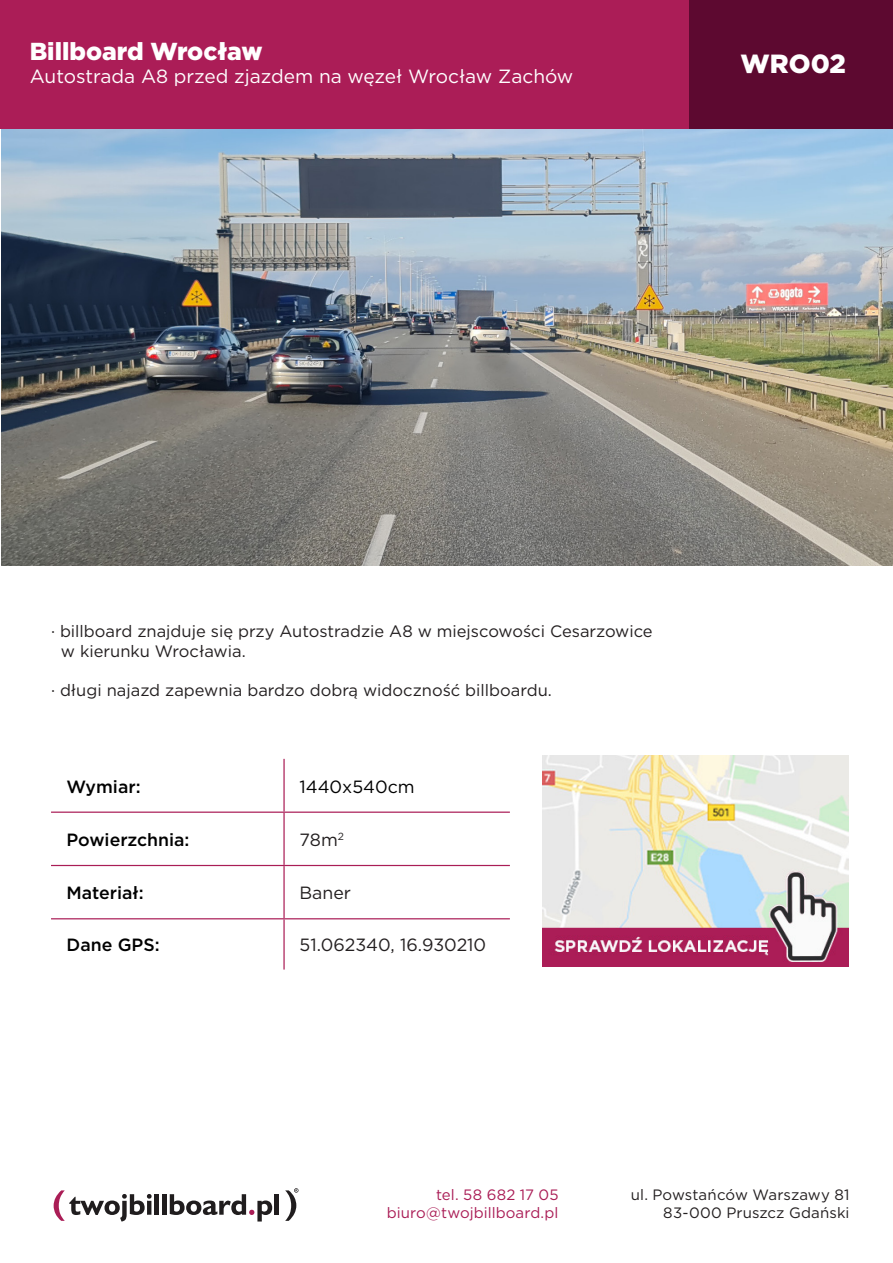
<style>
.page{position:relative;width:893px;height:1263px;background:#fff}
.page>*{position:absolute;margin:0;border:0;box-sizing:border-box;transform-origin:0 0}
.t1{font:900 26.25px "Gotham";color:#fff}
.t2{font:900 24.6px "Gotham";color:#fff}
.t3{font:19.05px "Gotham";color:#fff}
.t4{font:500 17.7px "Gotham";color:#000}
.t5{font:17.7px "Gotham";color:#231f20}
.t6{font:17.7px "Gotham";color:#000}
.t7{font:16.5px/19.8px "Gotham";color:#231f20}
.t8{font:15px/18px "Gotham";letter-spacing:.005em;color:#231f20;text-align:right}
.t9{font:15px/18px "Gotham";letter-spacing:.005em;color:#aa1d56;text-align:right}
</style>
<div class="page">
<img style="left:1px;top:128px;width:892px;height:438px">
<img style="left:543px;top:755px;width:305px;height:211px">
<div style="left:0;top:0;width:891px;height:128px;background:#ab1d57"></div>
<div style="left:689px;top:0;width:203px;height:128px;background:#5d0930"></div>
<hr style="left:155px;top:1194px;width:4px;height:21px;background:#201d1e">
<div style="left:162px;top:1194px;width:5px;height:21px;background:#201d1e"></div>
<svg style="left:170px;top:1194px;width:102px;height:27px"></svg>
<hr style="left:275px;top:1194px;width:4px;height:21px;background:#201d1e">
<svg style="left:54px;top:1190px;width:98px;height:31px"></svg>
<svg style="left:285px;top:1188px;width:13px;height:33px"></svg>
<hr style="left:283px;top:759px;width:2px;height:52px;background:#aa1d56">
<hr style="left:51px;top:811px;width:233px;height:2px;background:#aa1d56">
<hr style="left:284px;top:811px;width:226px;height:2px;background:#aa1d56">
<hr style="left:283px;top:813px;width:2px;height:52px;background:#aa1d56">
<hr style="left:51px;top:865px;width:233px;height:1px;background:#aa1d56">
<hr style="left:284px;top:865px;width:226px;height:1px;background:#aa1d56">
<hr style="left:283px;top:866px;width:2px;height:52px;background:#aa1d56">
<hr style="left:51px;top:918px;width:233px;height:1px;background:#aa1d56">
<hr style="left:284px;top:918px;width:226px;height:1px;background:#aa1d56">
<hr style="left:283px;top:919px;width:2px;height:50px;background:#aa1d56">
<h2 class="t2" style="left:30px;top:34px;width:234px">Billboard Wrocław</h2>
<p class="t3" style="left:30px;top:64px;width:545px">Autostrada A8 przed zjazdem na węzeł Wrocław Zachów</p>
<h1 class="t1" style="left:741px;top:46px;width:107px">WRO02</h1>
<p class="t7" style="left:61px;top:621px;width:593px;text-indent:-10px">· billboard znajduje się przy Autostradzie A8 w miejscowości Cesarzowice w kierunku Wrocławia.</p>
<p class="t7" style="left:51px;top:680px;width:502px">· długi najazd zapewnia bardzo dobrą widoczność billboardu.</p>
<p class="t4" style="left:67px;top:775px;width:76px">Wymiar:</p>
<p class="t6" style="left:300px;top:775px;width:117px">1440x540cm</p>
<p class="t4" style="left:67px;top:828px;width:125px">Powierzchnia:</p>
<p class="t5" style="left:300px;top:828px;width:46px">78m<sup>2</sup></p>
<p class="t4" style="left:67px;top:881px;width:79px">Materiał:</p>
<p class="t5" style="left:300px;top:882px;width:53px">Baner</p>
<p class="t4" style="left:67px;top:933px;width:95px">Dane GPS:</p>
<p class="t5" style="left:300px;top:934px;width:188px">51.062340, 16.930210</p>
<p class="t9" style="left:387px;top:1185px;width:173px">tel. 58 682 17 05 biuro@twojbillboard.pl</p>
<p class="t8" style="left:631px;top:1185px;width:220px">ul. Powstańców Warszawy 81<br>83-000 Pruszcz Gdański</p>
</div>
